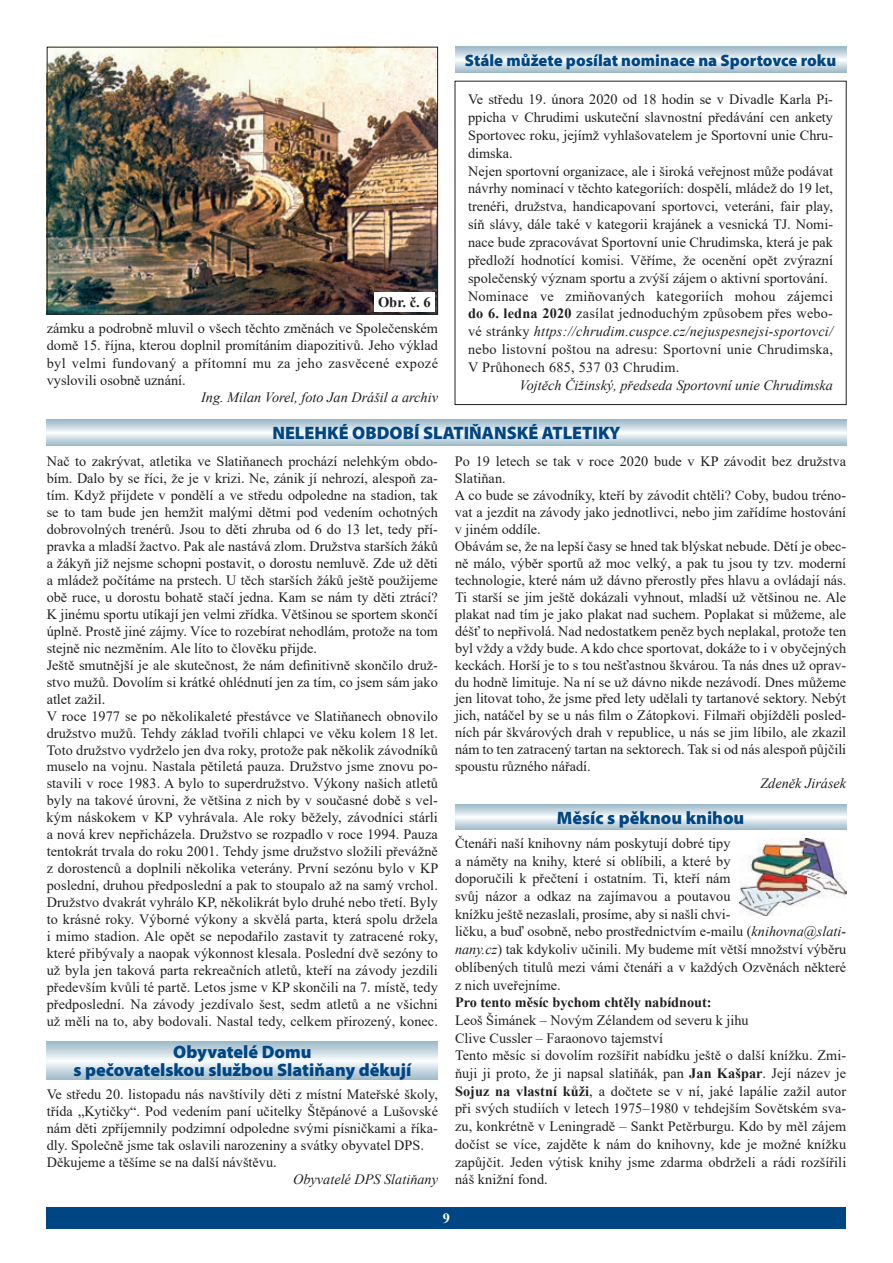
<style>
.page{position:relative;width:893px;height:1263px;background:#fff}
.page>*{position:absolute;margin:0;border:0;box-sizing:border-box;transform-origin:0 0}
.t1{font:900 18px/18px "Myriad Pro";color:#004684;text-align:center}
.t2{font:900 16.5px "Myriad Pro";color:#004684}
.t3{font:700 14.55px "Times New Roman";color:#231f20}
.t4{font:14.25px/17px "Times New Roman";color:#231f20}
.t5{font:italic 14.25px "Times New Roman";color:#231f20}
.t6{font:700 14.25px "Times New Roman";color:#231f20}
.t7{font:700 14.25px "Times New Roman";color:#fff}
.s1{font-weight:700}
.s2{font-style:italic}
</style>
<div class="page">
<div style="left:47px;top:1208px;width:799px;height:21px;background:#004684"></div>
<img style="left:49px;top:49px;width:387px;height:264px">
<div style="left:47px;top:47px;width:391px;height:268px;border:1px solid #231f20"></div>
<svg style="left:47px;top:420px;width:799px;height:25px"></svg>
<svg style="left:455px;top:47px;width:391px;height:25px"></svg>
<svg style="left:47px;top:1041px;width:391px;height:39px"></svg>
<svg style="left:455px;top:804px;width:391px;height:25px"></svg>
<img style="left:739px;top:838px;width:107px;height:77px">
<div style="left:374px;top:292px;width:60px;height:19px;background:#fff"></div>
<p class="t2" style="left:465px;top:49px;width:373px">Stále můžete posílat nominace na Sportovce roku</p>
<p class="t4" style="left:468px;top:90px;width:366px;line-height:17.9px">Ve středu 19. února 2020 od 18 hodin se v Divadle Karla Pi&shy;ppicha v Chrudimi uskuteční slavnostní předávání cen ankety Sportovec roku, jejímž vyhlašovatelem je Sportovní unie Chru&shy;dimska.<br>Nejen sportovní organizace, ale i široká veřejnost může podávat návrhy nominací v těchto kategoriích: dospělí, mládež do 19 let, trenéři, družstva, handicapovaní sportovci, veteráni, fair play, síň slávy, dále také v kategorii krajánek a vesnická TJ. Nomi&shy;nace bude zpracovávat Sportovní unie Chrudimska, která je pak předloží hodnotící komisi. Věříme, že ocenění opět zvýrazní společenský význam sportu a zvýší zájem o aktivní sportování.<br>Nominace ve zmiňovaných kategoriích mohou zájemci <span class="s1">do 6. ledna 2020</span> zasílat jednoduchým způsobem přes webo&shy;vé stránky <span class="s2">https://chrudim.cuspce.cz/nejuspesnejsi-sportovci/ </span>nebo listovní poštou na adresu: Sportovní unie Chrudimska, V Průhonech 685, 537 03 Chrudim.</p>
<p class="t5" style="left:520px;top:375px;width:315px">Vojtěch Čižinský, předseda Sportovní unie Chrudimska</p>
<p class="t3" style="left:378px;top:291px;width:54px">Obr. č. 6</p>
<p class="t4" style="left:47px;top:319px;width:393px;text-align:justify">zámku a podrobně mluvil o všech těchto změnách ve Společenském domě 15. října, kterou doplnil promítáním diapozitivů. Jeho výklad byl velmi fundovaný a přítomní mu za jeho zasvěcené expozé vyslovili osobně uznání.</p>
<p class="t5" style="left:201px;top:387px;width:238px">Ing. Milan Vorel, foto Jan Drášil a archiv</p>
<p class="t1" style="left:272px;top:423px;width:350px">NELEHKÉ OBDOBÍ SLATIŇANSKÉ ATLETIKY</p>
<p class="t4" style="left:47px;top:453px;width:393px">Nač to zakrývat, atletika ve Slatiňanech prochází nelehkým obdo&shy;bím. Dalo by se říci, že je v krizi. Ne, zánik jí nehrozí, alespoň za&shy;tím. Když přijdete v pondělí a ve středu odpoledne na stadion, tak se to tam bude jen hemžit malými dětmi pod vedením ochotných dobrovolných trenérů. Jsou to děti zhruba od 6 do 13 let, tedy pří&shy;pravka a mladší žactvo. Pak ale nastává zlom. Družstva starších žáků a žákyň již nejsme schopni postavit, o dorostu nemluvě. Zde už děti a mládež počítáme na prstech. U těch starších žáků ještě použijeme obě ruce, u dorostu bohatě stačí jedna. Kam se nám ty děti ztrácí?<br>K jinému sportu utíkají jen velmi zřídka. Většinou se sportem skončí úplně. Prostě jiné zájmy. Více to rozebírat nehodlám, protože na tom stejně nic nezměním. Ale líto to člověku přijde.<br>Ještě smutnější je ale skutečnost, že nám definitivně skončilo druž&shy;stvo mužů. Dovolím si krátké ohlédnutí jen za tím, co jsem sám jako atlet zažil.<br>V roce 1977 se po několikaleté přestávce ve Slatiňanech obnovilo družstvo mužů. Tehdy základ tvořili chlapci ve věku kolem 18 let.<br>Toto družstvo vydrželo jen dva roky, protože pak několik závodníků muselo na vojnu. Nastala pětiletá pauza. Družstvo jsme znovu po&shy;stavili v roce 1983. A bylo to superdružstvo. Výkony našich atletů byly na takové úrovni, že většina z nich by v současné době s vel&shy;kým náskokem v KP vyhrávala. Ale roky běžely, závodníci stárli a nová krev nepřicházela. Družstvo se rozpadlo v roce 1994. Pauza tentokrát trvala do roku 2001. Tehdy jsme družstvo složili převážně z dorostenců a doplnili několika veterány. První sezónu bylo v KP poslední, druhou předposlední a pak to stoupalo až na samý vrchol.<br>Družstvo dvakrát vyhrálo KP, několikrát bylo druhé nebo třetí. Byly to krásné roky. Výborné výkony a skvělá parta, která spolu držela i mimo stadion. Ale opět se nepodařilo zastavit ty zatracené roky, které přibývaly a naopak výkonnost klesala. Poslední dvě sezóny to už byla jen taková parta rekreačních atletů, kteří na závody jezdili především kvůli té partě. Letos jsme v KP skončili na 7. místě, tedy předposlední. Na závody jezdívalo šest, sedm atletů a ne všichni už měli na to, aby bodovali. Nastal tedy, celkem přirozený, konec.</p>
<p class="t4" style="left:455px;top:452px;width:393px">Po 19 letech se tak v roce 2020 bude v KP závodit bez družstva Slatiňan.<br>A co bude se závodníky, kteří by závodit chtěli? Coby, budou tréno&shy;vat a jezdit na závody jako jednotlivci, nebo jim zařídíme hostování v jiném oddíle.<br>Obávám se, že na lepší časy se hned tak blýskat nebude. Dětí je obec&shy;ně málo, výběr sportů až moc velký, a pak tu jsou ty tzv. moderní technologie, které nám už dávno přerostly přes hlavu a ovládají nás.<br>Ti starší se jim ještě dokázali vyhnout, mladší už většinou ne. Ale plakat nad tím je jako plakat nad suchem. Poplakat si můžeme, ale déšť to nepřivolá. Nad nedostatkem peněz bych neplakal, protože ten byl vždy a vždy bude. A kdo chce sportovat, dokáže to i v obyčejných keckách. Horší je to s tou nešťastnou škvárou. Ta nás dnes už oprav&shy;du hodně limituje. Na ní se už dávno nikde nezávodí. Dnes můžeme jen litovat toho, že jsme před lety udělali ty tartanové sektory. Nebýt jich, natáčel by se u nás film o Zátopkovi. Filmaři objížděli posled&shy;ních pár škvárových drah v republice, u nás se jim líbilo, ale zkazil nám to ten zatracený tartan na sektorech. Tak si od nás alespoň půjčili spoustu různého nářadí.</p>
<p class="t5" style="left:760px;top:774px;width:87px">Zdeněk Jirásek</p>
<p class="t1" style="left:557px;top:808px;width:189px">Měsíc s pěknou knihou</p>
<p class="t4" style="left:455px;top:834px;width:393px;line-height:17.7px">Čtenáři naší knihovny nám poskytují dobré tipy<br>a náměty na knihy, které si oblíbili, a které by<br>doporučili k přečtení i ostatním. Ti, kteří nám<br>svůj názor a odkaz na zajímavou a poutavou<br>knížku ještě nezaslali, prosíme, aby si našli chvi-<br>ličku, a buď osobně, nebo prostřednictvím e-mailu (<span class="s2">knihovna@slati&shy;nany.cz</span>) tak kdykoliv učinili. My budeme mít větší množství výběru oblíbených titulů mezi vámi čtenáři a v každých Ozvěnách některé z nich uveřejníme.</p>
<p class="t6" style="left:455px;top:992px;width:258px">Pro tento měsíc bychom chtěly nabídnout:</p>
<p class="t4" style="left:455px;top:1011px;width:393px;line-height:17.7px">Leoš Šimánek – Novým Zélandem od severu k jihu<br>Clive Cussler – Faraonovo tajemství<br>Tento měsíc si dovolím rozšířit nabídku ještě o další knížku. Zmi&shy;ňuji ji proto, že ji napsal slatiňák, pan <span class="s1">Jan Kašpar</span>. Její název je <span class="s1">Sojuz na vlastní kůži</span>, a dočtete se v ní, jaké lapálie zažil autor při svých studiích v letech 1975–1980 v tehdejším Sovětském sva&shy;zu, konkrétně v Leningradě – Sankt Petěrburgu. Kdo by měl zájem dočíst se více, zajděte k nám do knihovny, kde je možné knížku zapůjčit. Jeden výtisk knihy jsme zdarma obdrželi a rádi rozšířili náš knižní fond.</p>
<p class="t1" style="left:73px;top:1042px;width:340px">Obyvatelé Domu<br>s pečovatelskou službou Slatiňany děkují</p>
<p class="t4" style="left:47px;top:1085px;width:393px">Ve středu 20. listopadu nás navštívily děti z místní Mateřské školy, třída „Kytičky“. Pod vedením paní učitelky Štěpánové a Lušovské nám děti zpříjemnily podzimní odpoledne svými písničkami a říka&shy;dly. Společně jsme tak oslavili narozeniny a svátky obyvatel DPS.<br>Děkujeme a těšíme se na další návštěvu.</p>
<p class="t5" style="left:293px;top:1170px;width:146px">Obyvatelé DPS Slatiňany</p>
<p class="t7" style="left:443px;top:1208px;width:9px">9</p>
</div>
